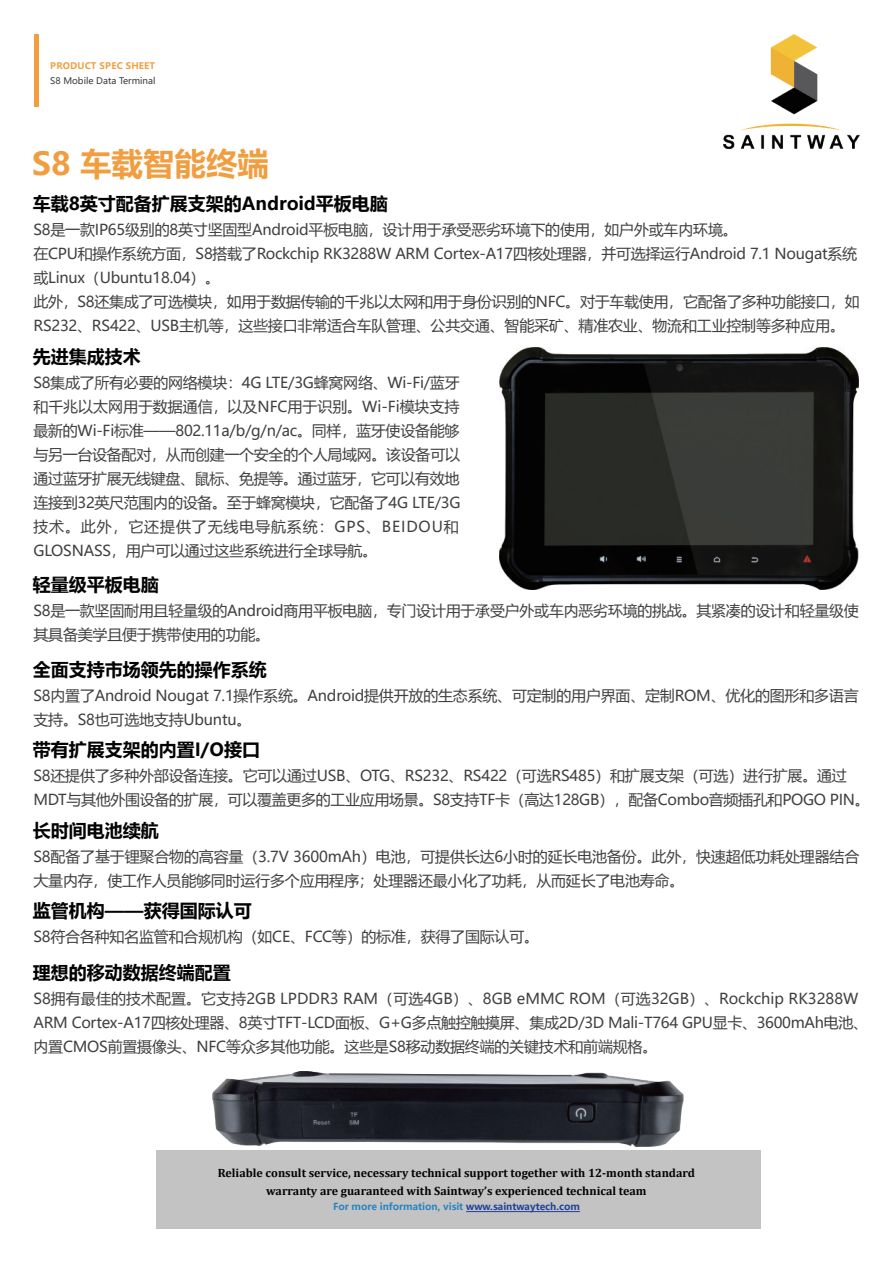
<style>
.page{position:relative;width:893px;height:1263px;background:#fff}
.page>*{position:absolute;margin:0;border:0;box-sizing:border-box;transform-origin:0 0}
.t1{font:700 31.5px "Microsoft Ya Hei";color:#f19e40}
.t2{font:700 18px "Microsoft Ya Hei";color:#030303}
.t3{font:15px/24px "Microsoft Ya Hei";letter-spacing:-.015em;color:#404041}
.t4{font:700 12px/17.4px "Cambria";color:#030303;text-align:center}
.t5{font:700 9.6px "Microsoft Ya Hei";color:#2784c2}
.t6{font:9px "Microsoft Ya Hei";color:#3d3b3a}
.t7{font:700 9px "Microsoft Ya Hei";letter-spacing:.02em;color:#f19e40}
.s1{color:#223f99}
</style>
<div class="page">
<img style="left:499px;top:348px;width:360px;height:241px">
<hr style="left:34px;top:34px;width:4px;height:72px;background:#f19e40">
<img style="left:212px;top:1072px;width:472px;height:74px">
<div style="left:157px;top:1150px;width:604px;height:79px;background:#c4c3c3"></div>
<hr style="left:466px;top:1211px;width:114px;height:1px;background:#223f99">
<img style="left:723px;top:34px;width:136px;height:115px">
<p class="t7" style="left:50px;top:59px;width:107px">PRODUCT SPEC SHEET</p>
<p class="t6" style="left:50px;top:75px;width:107px">S8 Mobile Data Terminal</p>
<h1 class="t1" style="left:32px;top:141px;width:238px">S8 车载智能终端</h1>
<p class="t2" style="left:33px;top:191px;width:356px">车载8英寸配备扩展支架的Android平板电脑</p>
<p class="t3" style="left:33px;top:217px;width:828px">S8是一款IP65级别的8英寸坚固型Android平板电脑，设计用于承受恶劣环境下的使用，如户外或车内环境。<br>在CPU和操作系统方面，S8搭载了Rockchip RK3288W ARM Cortex-A17四核处理器，并可选择运行Android 7.1 Nougat系统或Linux（Ubuntu18.04）。<br>此外，S8还集成了可选模块，如用于数据传输的千兆以太网和用于身份识别的NFC。对于车载使用，它配备了多种功能接口，如RS232、RS422、USB主机等，这些接口非常适合车队管理、公共交通、智能采矿、精准农业、物流和工业控制等多种应用。</p>
<p class="t2" style="left:33px;top:344px;width:110px">先进集成技术</p>
<p class="t3" style="left:33px;top:371px;width:429px;text-align:justify">S8集成了所有必要的网络模块：4G LTE/3G蜂窝网络、Wi-Fi/蓝牙和千兆以太网用于数据通信，以及NFC用于识别。Wi-Fi模块支持最新的Wi-Fi标准——802.11a/b/g/n/ac。同样，蓝牙使设备能够与另一台设备配对，从而创建一个安全的个人局域网。该设备可以通过蓝牙扩展无线键盘、鼠标、免提等。通过蓝牙，它可以有效地连接到32英尺范围内的设备。至于蜂窝模块，它配备了4G LTE/3G技术。此外，它还提供了无线电导航系统：GPS、BEIDOU和GLOSNASS，用户可以通过这些系统进行全球导航。</p>
<p class="t2" style="left:33px;top:572px;width:128px">轻量级平板电脑</p>
<p class="t3" style="left:33px;top:598px;width:827px">S8是一款坚固耐用且轻量级的Android商用平板电脑，专门设计用于承受户外或车内恶劣环境的挑战。其紧凑的设计和轻量级使其具备美学且便于携带使用的功能。</p>
<p class="t2" style="left:33px;top:657px;width:236px">全面支持市场领先的操作系统</p>
<p class="t3" style="left:33px;top:683px;width:827px">S8内置了Android Nougat 7.1操作系统。Android提供开放的生态系统、可定制的用户界面、定制ROM、优化的图形和多语言支持。S8也可选地支持Ubuntu。</p>
<p class="t2" style="left:33px;top:736px;width:229px">带有扩展支架的内置I/O接口</p>
<p class="t3" style="left:33px;top:763px;width:838px">S8还提供了多种外部设备连接。它可以通过USB、OTG、RS232、RS422（可选RS485）和扩展支架（可选）进行扩展。通过<br>MDT与其他外围设备的扩展，可以覆盖更多的工业应用场景。S8支持TF卡（高达128GB），配备Combo音频插孔和POGO PIN。</p>
<p class="t2" style="left:33px;top:817px;width:128px">长时间电池续航</p>
<p class="t3" style="left:33px;top:844px;width:827px">S8配备了基于锂聚合物的高容量（3.7V 3600mAh）电池，可提供长达6小时的延长电池备份。此外，快速超低功耗处理器结合大量内存，使工作人员能够同时运行多个应用程序；处理器还最小化了功耗，从而延长了电池寿命。</p>
<p class="t2" style="left:33px;top:898px;width:220px">监管机构——获得国际认可</p>
<p class="t3" style="left:33px;top:924px;width:507px">S8符合各种知名监管和合规机构（如CE、FCC等）的标准，获得了国际认可。</p>
<p class="t2" style="left:33px;top:960px;width:200px">理想的移动数据终端配置</p>
<p class="t3" style="left:33px;top:986px;width:836px">S8拥有最佳的技术配置。它支持2GB LPDDR3 RAM（可选4GB）、8GB eMMC ROM（可选32GB）、Rockchip RK3288W<br>ARM Cortex-A17四核处理器、8英寸TFT-LCD面板、G+G多点触控触摸屏、集成2D/3D Mali-T764 GPU显卡、3600mAh电池、内置CMOS前置摄像头、NFC等众多其他功能。这些是S8移动数据终端的关键技术和前端规格。</p>
<p class="t4" style="left:218px;top:1164px;width:479px">Reliable consult service, necessary technical support together with 12-month standard warranty are guaranteed with Saintway’s experienced technical team</p>
<p class="t5" style="left:333px;top:1199px;width:248px">For more information, visit <span class="s1">www.saintwaytech.com</span></p>
</div>
